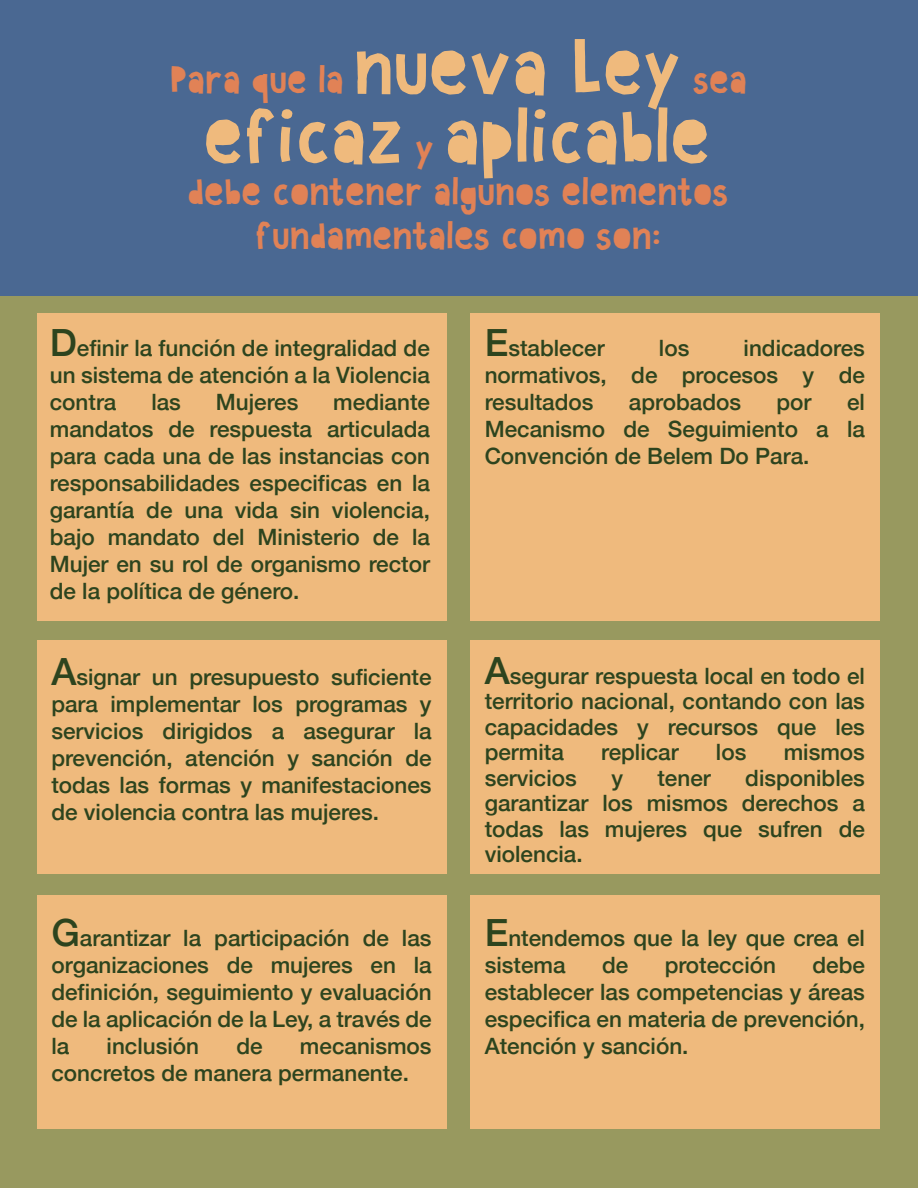
<style>
.page{position:relative;width:918px;height:1188px;background:#fff}
.page>*{position:absolute;margin:0;border:0;box-sizing:border-box;transform-origin:0 0}
.t1{font:72px "Paperland";color:#efba7d}
.t2{font:36px/43.2px "Paperland";color:#e18256;text-align:center}
.t3{font:500 22.5px/27px "Helvetica Neue";color:#2d441e;text-align:justify}
.s1{font-size:72px;color:#efba7d}
.s2{font-size:36px;color:#e18256}
.s3{font-size:37.5px}
</style>
<div class="page">
<div style="left:0;top:283px;width:918px;height:905px;background:#98995f"></div>
<div style="left:0;top:0;width:918px;height:296px;background:#4a6892"></div>
<div style="left:37px;top:314px;width:409px;height:307px;background:#efba7d"></div>
<div style="left:470px;top:314px;width:410px;height:307px;background:#efba7d"></div>
<div style="left:37px;top:640px;width:409px;height:234px;background:#efba7d"></div>
<div style="left:470px;top:640px;width:410px;height:234px;background:#efba7d"></div>
<div style="left:37px;top:895px;width:409px;height:234px;background:#efba7d"></div>
<div style="left:470px;top:895px;width:410px;height:234px;background:#efba7d"></div>
<h2 class="t2" style="left:170px;top:57px;width:580px">Para que la <span class="s1">nueva Ley</span> sea</h2>
<h1 class="t1" style="left:206px;top:85px;width:508px">eficaz <span class="s2">y</span> aplicable</h1>
<h2 class="t2" style="left:188px;top:169px;width:543px">debe contener algunos elementos fundamentales como son:</h2>
<p class="t3" style="left:50px;top:332px;width:382px"><span class="s3">D</span>efinir la función de integralidad de un sistema de atención a la Violencia contra</p>
<p class="t3" style="left:50px;top:386px;width:382px;text-indent:284px">mediante mandatos de respuesta articulada para cada una de las instancias con responsabilidades especificas en la garantía de una vida sin violencia, bajo mandato del Ministerio de la Mujer en su rol de organismo rector de la política de género.</p>
<p class="t3" style="left:151px;top:386px;width:31px">las</p>
<p class="t3" style="left:216px;top:386px;width:84px">Mujeres</p>
<p class="t3" style="left:485px;top:332px;width:121px"><span class="s3">E</span>stablecer</p>
<p class="t3" style="left:659px;top:332px;width:32px">los</p>
<p class="t3" style="left:485px;top:332px;width:382px;text-indent:259px">indicadores normativos, de procesos y de resultados</p>
<p class="t3" style="left:485px;top:386px;width:382px;text-indent:362px">el Mecanismo de Seguimiento a la Convención de Belem Do Para.</p>
<p class="t3" style="left:629px;top:386px;width:114px">aprobados</p>
<p class="t3" style="left:777px;top:386px;width:37px">por</p>
<p class="t3" style="left:51px;top:662px;width:382px"><span class="s3">A</span>signar un presupuesto suficiente para implementar los programas y servicios dirigidos a asegurar la prevención, atención y sanción de todas las formas y manifestaciones de violencia contra las mujeres.</p>
<p class="t3" style="left:485px;top:661px;width:382px;line-height:25.5px"><span class="s3">A</span>segurar respuesta local en todo el territorio nacional, contando con las capacidades y recursos que les permita</p>
<p class="t3" style="left:601px;top:737px;width:79px">replicar</p>
<p class="t3" style="left:716px;top:737px;width:32px">los</p>
<p class="t3" style="left:784px;top:737px;width:83px">mismos</p>
<p class="t3" style="left:485px;top:763px;width:382px;line-height:25.5px;text-indent:261px">disponibles garantizar los mismos derechos a todas las mujeres que sufren de violencia.</p>
<p class="t3" style="left:485px;top:763px;width:94px">servicios</p>
<p class="t3" style="left:611px;top:763px;width:13px">y</p>
<p class="t3" style="left:658px;top:763px;width:55px">tener</p>
<p class="t3" style="left:51px;top:923px;width:382px"><span class="s3">G</span>arantizar la participación de las organizaciones de mujeres en la definición, seguimiento y evaluación de la aplicación de la Ley, a través de la</p>
<p class="t3" style="left:107px;top:1031px;width:94px">inclusión</p>
<p class="t3" style="left:236px;top:1031px;width:28px">de</p>
<p class="t3" style="left:51px;top:1031px;width:382px;text-indent:249px">mecanismos concretos de manera permanente.</p>
<p class="t3" style="left:485px;top:923px;width:382px"><span class="s3">E</span>ntendemos que la ley que crea el sistema</p>
<p class="t3" style="left:602px;top:950px;width:28px">de</p>
<p class="t3" style="left:665px;top:950px;width:113px">protección</p>
<p class="t3" style="left:485px;top:950px;width:382px;text-indent:328px">debe establecer las competencias y áreas especifica en materia de prevención, Atención y sanción.</p>
</div>
